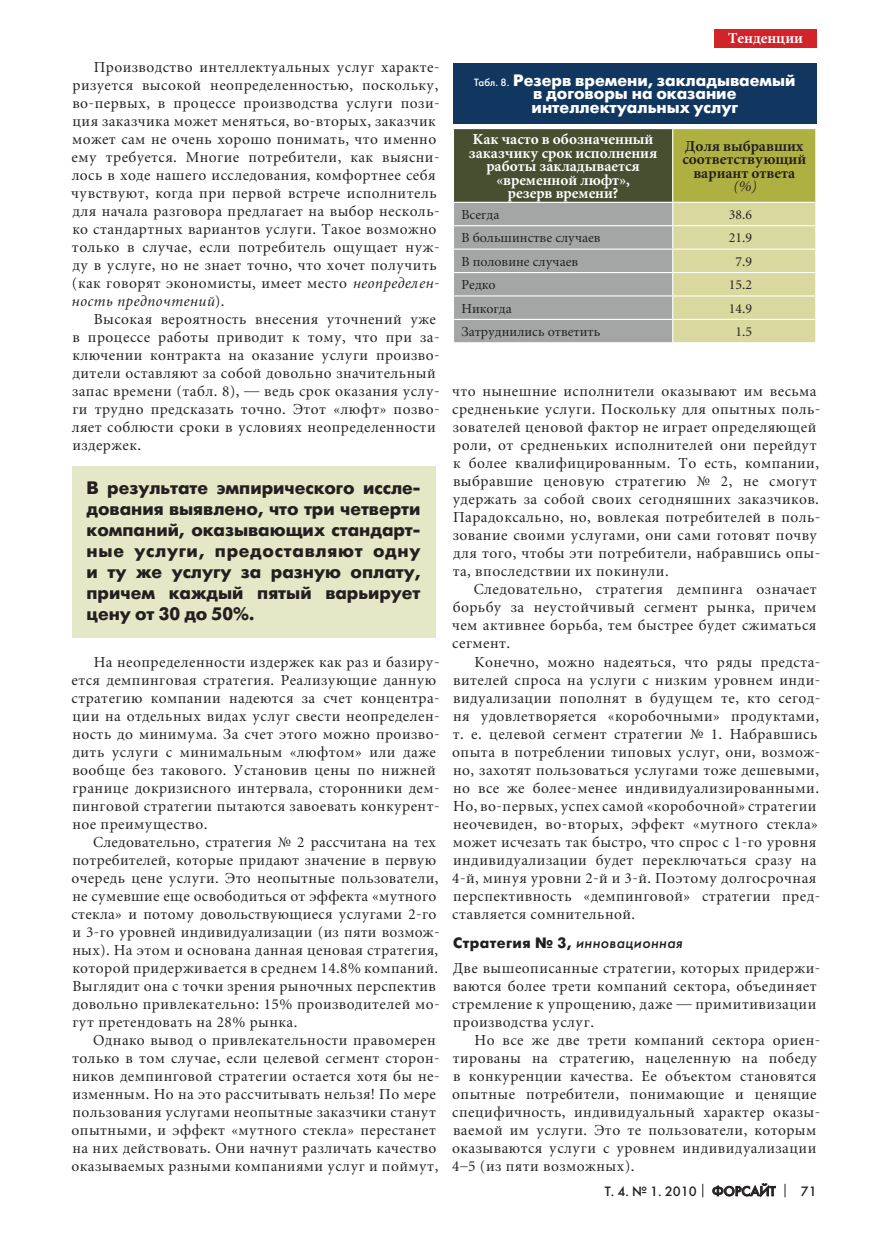
<style>
.page{position:relative;width:872px;height:1234px;background:#fff}
.page>*{position:absolute;margin:0;border:0;box-sizing:border-box;transform-origin:0 0}
.t1{font:700 18px/21px "Futura Futuris C";color:#231f20;text-align:justify}
.t2{font:700 16.5px/13.5px "Futura Futuris C";color:#fff;text-align:center}
.t3{font:15px/18px "Miniature";letter-spacing:.03em;color:#231f20}
.t4{font:700 15px/13.5px "Miniature";color:#fff;text-align:center}
.t5{font:700 15px/13.5px "Miniature";color:#231f20;text-align:center}
.t6{font:italic 15px "Futura Futuris C";letter-spacing:.03em;color:#231f20}
.t7{font:italic 15px "Miniature";color:#231f20}
.t8{font:13.5px "Miniature";color:#231f20}
.t9{font:13.5px "Futura Futuris C";color:#231f20}
.s1{font-style:italic}
.s2{font-weight:400;font-size:10.5px}
.s3{font-weight:700;font-style:normal}
</style>
<div class="page">
<svg style="left:702px;top:1183px;width:1px;height:13px"></svg>
<svg style="left:784px;top:1183px;width:1px;height:13px"></svg>
<svg style="left:712px;top:1183px;width:64px;height:14px"></svg>
<div style="left:714px;top:30px;width:102px;height:18px;background:#d1232a"></div>
<div style="left:453px;top:128px;width:219px;height:74px;background:#484e30"></div>
<div style="left:672px;top:128px;width:144px;height:74px;background:#afb042"></div>
<hr style="left:453px;top:128px;width:219px;height:1px;background:#fff">
<hr style="left:453px;top:129px;width:1px;height:73px;background:#fff">
<hr style="left:672px;top:128px;width:144px;height:1px;background:#fff">
<hr style="left:672px;top:129px;width:1px;height:73px;background:#fff">
<hr style="left:815px;top:129px;width:1px;height:73px;background:#fff">
<svg style="left:453px;top:202px;width:363px;height:140px;background:#bcbda8"></svg>
<div style="left:453px;top:63px;width:363px;height:60px;background:#113760"></div>
<div style="left:72px;top:466px;width:364px;height:171px;background:#e5e8c7"></div>
<p class="t3" style="left:71px;top:59px;width:370px;text-indent:22px">Производство интеллектуальных услуг характе&shy;ризуется высокой неопределенностью, поскольку, во-первых, в процессе производства услуги пози&shy;ция заказчика может меняться, во-вторых, заказчик может сам не очень хорошо понимать, что именно ему требуется. Многие потребители, как выясни&shy;лось в ходе нашего исследования, комфортнее себя чувствуют, когда при первой встрече исполнитель для начала разговора предлагает на выбор несколь&shy;ко стандартных вариантов услуги. Такое возможно только в случае, если потребитель ощущает нуж&shy;ду в услуге, но не знает точно, что хочет получить (как говорят экономисты, имеет место <span class="s1">неопределен&shy;ность предпочтений</span>).</p>
<p class="t3" style="left:72px;top:311px;width:369px;text-indent:22px">Высокая вероятность внесения уточнений уже в процессе работы приводит к тому, что при за&shy;ключении контракта на оказание услуги произво&shy;дители оставляют за собой довольно значительный запас времени (табл. 8), — ведь срок оказания услу&shy;ги трудно предсказать точно. Этот «люфт» позво&shy;ляет соблюсти сроки в условиях неопределенности издержек.</p>
<p class="t1" style="left:87px;top:478px;width:335px">В результате эмпирического иссле&shy;дования выявлено, что три четверти компаний, оказывающих стандарт&shy;ные услуги, предоставляют одну и ту же услугу за разную оплату, причем каждый пятый варьирует цену от 30 до 50%.</p>
<p class="t3" style="left:72px;top:653px;width:370px;text-indent:22px">На неопределенности издержек как раз и базиру&shy;ется демпинговая стратегия. Реализующие данную стратегию компании надеются за счет концентра&shy;ции на отдельных видах услуг свести неопределен&shy;ность до минимума. За счет этого можно произво&shy;дить услуги с минимальным «люфтом» или даже вообще без такового. Установив цены по нижней границе докризисного интервала, сторонники дем&shy;пинговой стратегии пытаются завоевать конкурент&shy;ное преимущество.</p>
<p class="t3" style="left:72px;top:833px;width:369px;text-indent:21px">Следовательно, стратегия № 2 рассчитана на тех потребителей, которые придают значение в первую очередь цене услуги. Это неопытные пользователи, не сумевшие еще освободиться от эффекта «мутного стекла» и потому довольствующиеся услугами 2-го и 3-го уровней индивидуализации (из пяти возмож&shy;ных). На этом и основана данная ценовая стратегия, которой придерживается в среднем 14.8% компаний.<br>Выглядит она с точки зрения рыночных перспектив довольно привлекательно: 15% производителей мо&shy;гут претендовать на 28% рынка.</p>
<p class="t3" style="left:72px;top:1031px;width:370px;text-indent:21px">Однако вывод о привлекательности правомерен только в том случае, если целевой сегмент сторон&shy;ников демпинговой стратегии остается хотя бы не&shy;изменным. Но на это рассчитывать нельзя! По мере пользования услугами неопытные заказчики станут опытными, и эффект «мутного стекла» перестанет на них действовать. Они начнут различать качество оказываемых разными компаниями услуг и поймут,</p>
<p class="t4" style="left:728px;top:32px;width:76px">Тенденции</p>
<p class="t2" style="left:474px;top:74px;width:322px"><span class="s2">Табл. 8.</span> Резерв времени, закладываемый в договоры на оказание интеллектуальных услуг</p>
<p class="t4" style="left:469px;top:133px;width:190px">Как часто в обозначенный заказчику срок исполнения работы закладывается «временной люфт»,<br>резерв времени?</p>
<p class="t5" style="left:682px;top:140px;width:125px">Доля выбравших соответствующий вариант ответа</p>
<p class="t7" style="left:732px;top:179px;width:26px">(%)</p>
<p class="t8" style="left:461px;top:208px;width:39px">Всегда</p>
<p class="t8" style="left:729px;top:208px;width:25px">38.6</p>
<p class="t8" style="left:461px;top:231px;width:141px">В большинстве случаев</p>
<p class="t8" style="left:729px;top:231px;width:25px">21.9</p>
<p class="t8" style="left:461px;top:255px;width:118px">В половине случаев</p>
<p class="t8" style="left:735px;top:255px;width:18px">7.9</p>
<p class="t8" style="left:461px;top:278px;width:36px">Редко</p>
<p class="t8" style="left:729px;top:278px;width:25px">15.2</p>
<p class="t8" style="left:461px;top:301px;width:52px">Никогда</p>
<p class="t8" style="left:729px;top:301px;width:25px">14.9</p>
<p class="t8" style="left:461px;top:325px;width:140px">Затруднились ответить</p>
<p class="t8" style="left:735px;top:325px;width:18px">1.5</p>
<p class="t3" style="left:452px;top:383px;width:370px">что нынешние исполнители оказывают им весьма средненькие услуги. Поскольку для опытных поль&shy;зователей ценовой фактор не играет определяющей роли, от средненьких исполнителей они перейдут к более квалифицированным. То есть, компании, выбравшие ценовую стратегию № 2, не смогут удержать за собой своих сегодняшних заказчиков.<br>Парадоксально, но, вовлекая потребителей в поль&shy;зование своими услугами, они сами готовят почву для того, чтобы эти потребители, набравшись опы&shy;та, впоследствии их покинули.</p>
<p class="t3" style="left:452px;top:581px;width:366px;text-align:justify;text-indent:22px">Следовательно, стратегия демпинга означает борьбу за неустойчивый сегмент рынка, причем чем активнее борьба, тем быстрее будет сжиматься сегмент.</p>
<p class="t3" style="left:452px;top:653px;width:370px;text-indent:22px">Конечно, можно надеяться, что ряды предста&shy;вителей спроса на услуги с низким уровнем инди&shy;видуализации пополнят в будущем те, кто сегод&shy;ня удовлетворяется «коробочными» продуктами, т. е. целевой сегмент стратегии № 1. Набравшись опыта в потреблении типовых услуг, они, возмож&shy;но, захотят пользоваться услугами тоже дешевыми, но все же более-менее индивидуализированными.<br>Но, во-первых, успех самой «коробочной» стратегии неочевиден, во-вторых, эффект «мутного стекла» может исчезать так быстро, что спрос с 1-го уровня индивидуализации будет переключаться сразу на 4-й, минуя уровни 2-й и 3-й. Поэтому долгосрочная перспективность «демпинговой» стратегии пред&shy;ставляется сомнительной.</p>
<p class="t6" style="left:453px;top:933px;width:231px"><span class="s3">Стратегия № 3,</span> инновационная</p>
<p class="t3" style="left:452px;top:959px;width:369px">Две вышеописанные стратегии, которых придержи&shy;ваются более трети компаний сектора, объединяет стремление к упрощению, даже — примитивизации производства услуг.</p>
<p class="t3" style="left:452px;top:1031px;width:369px;text-indent:22px">Но все же две трети компаний сектора ориен&shy;тированы на стратегию, нацеленную на победу в конкуренции качества. Ее объектом становятся опытные потребители, понимающие и ценящие специфичность, индивидуальный характер оказы&shy;ваемой им услуги. Это те пользователи, которым оказываются услуги с уровнем индивидуализации 4–5 (из пяти возможных).</p>
<p class="t9" style="left:605px;top:1182px;width:172px">Т. 4. № 1. 2010 Форсайт</p>
<p class="t9" style="left:801px;top:1182px;width:17px">71</p>
</div>
